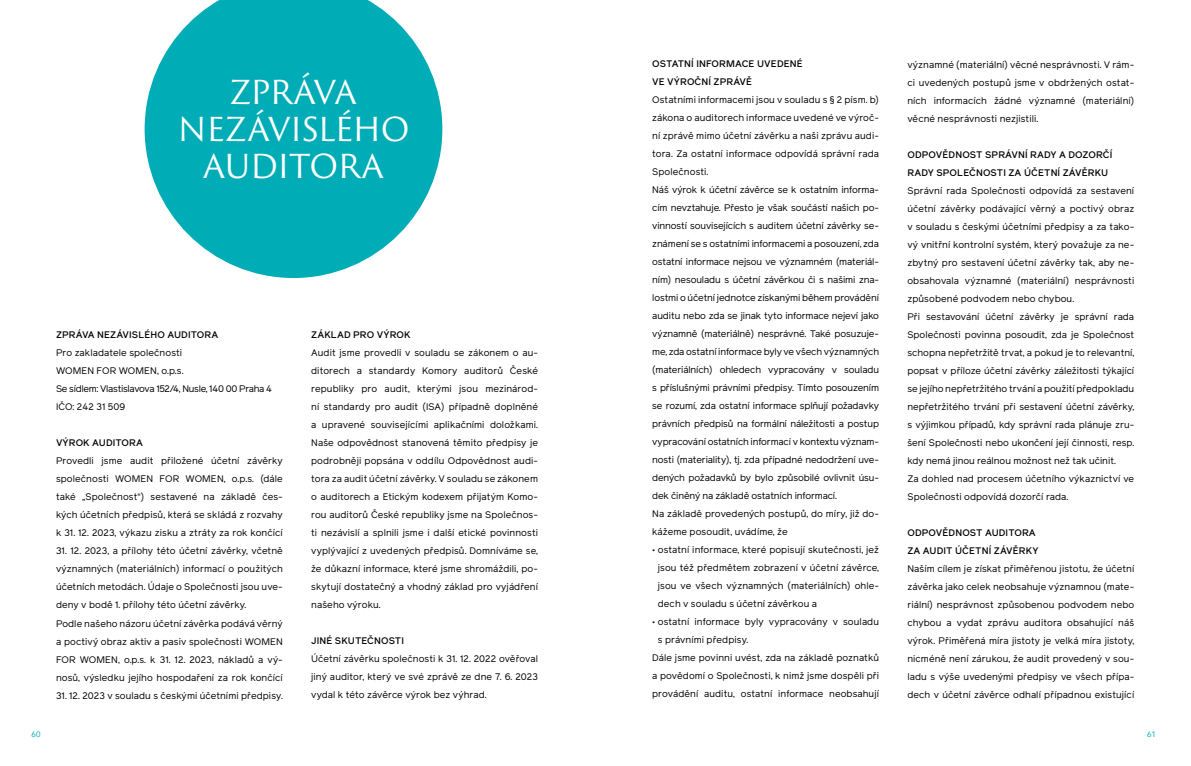
<style>
.page{position:relative;width:1191px;height:766px;background:#fff}
.page>*{position:absolute;margin:0;border:0;box-sizing:border-box;transform-origin:0 0}
.t1{font:32.2px/36.9px "Trajan Sans Pro";letter-spacing:-.015em;color:#fff;text-align:center}
.t2{font:9.5px/18px "Reader";color:#000;text-align:justify}
.t3{font:500 9.5px/18px "Reader";letter-spacing:.01em;color:#000}
.t4{font:8px "Avenir";color:#00acb6}
</style>
<div class="page">
<svg style="left:145px;top:0;width:297px;height:278px;fill:#00acb6"></svg>
<h1 class="t1" style="left:177px;top:74px;width:234px">ZPRÁVA<br>NEZÁVISLÉHO<br>AUDITORA</h1>
<p class="t3" style="left:56px;top:325px;width:164px">ZPRÁVA NEZÁVISLÉHO AUDITORA</p>
<p class="t2" style="left:56px;top:343px;width:218px;text-align:left">Pro zakladatele společnosti<br>WOMEN FOR WOMEN, o.p.s.<br>Se sídlem: Vlastislavova 152/4, Nusle, 140 00 Praha 4<br>IČO: 242 31 509</p>
<p class="t3" style="left:56px;top:433px;width:89px">VÝROK AUDITORA</p>
<p class="t2" style="left:56px;top:451px;width:228px">Provedli jsme audit přiložené účetní závěrky společnosti WOMEN FOR WOMEN, o.p.s. (dále také „Společnost“) sestavené na základě čes&shy;kých účetních předpisů, která se skládá z rozvahy k 31. 12. 2023, výkazu zisku a ztráty za rok končící</p>
<p class="t2" style="left:56px;top:541px;width:228px;text-align:left">31. 12. 2023, a přílohy této účetní závěrky, včetně významných (materiálních) informací o použitých účetních metodách. Údaje o Společnosti jsou uve&shy;deny v bodě 1. přílohy této účetní závěrky.<br>Podle našeho názoru účetní závěrka podává věrný a poctivý obraz aktiv a pasiv společnosti WOMEN FOR WOMEN, o.p.s. k 31. 12. 2023, nákladů a vý&shy;nosů, výsledku jejího hospodaření za rok končící</p>
<p class="t2" style="left:56px;top:685px;width:228px">31. 12. 2023 v souladu s českými účetními předpisy.</p>
<p class="t3" style="left:311px;top:325px;width:101px">ZÁKLAD PRO VÝROK</p>
<p class="t2" style="left:311px;top:343px;width:228px">Audit jsme provedli v souladu se zákonem o au&shy;ditorech a standardy Komory auditorů České republiky pro audit, kterými jsou mezinárod&shy;ní standardy pro audit (ISA) případně doplněné a upravené souvisejícími aplikačními doložkami.<br>Naše odpovědnost stanovená těmito předpisy je podrobněji popsána v oddílu Odpovědnost audi&shy;tora za audit účetní závěrky. V souladu se zákonem o auditorech a Etickým kodexem přijatým Komo&shy;rou auditorů České republiky jsme na Společnos&shy;ti nezávislí a splnili jsme i další etické povinnosti vyplývající z uvedených předpisů. Domníváme se, že důkazní informace, které jsme shromáždili, po&shy;skytují dostatečný a vhodný základ pro vyjádření našeho výroku.</p>
<p class="t3" style="left:311px;top:631px;width:94px">JINÉ SKUTEČNOSTI</p>
<p class="t2" style="left:311px;top:649px;width:228px">Účetní závěrku společnosti k 31. 12. 2022 ověřoval jiný auditor, který ve své zprávě ze dne 7. 6. 2023 vydal k této závěrce výrok bez výhrad.</p>
<p class="t3" style="left:652px;top:54px;width:152px">OSTATNÍ INFORMACE UVEDENÉ<br>VE VÝROČNÍ ZPRÁVĚ</p>
<p class="t2" style="left:652px;top:90px;width:228px;text-align:left">Ostatními informacemi jsou v souladu s § 2 písm. b) zákona o auditorech informace uvedené ve výroč&shy;ní zprávě mimo účetní závěrku a naši zprávu audi&shy;tora. Za ostatní informace odpovídá správní rada Společnosti.<br>Náš výrok k účetní závěrce se k ostatním informa&shy;cím nevztahuje. Přesto je však součástí našich po&shy;vinností souvisejících s auditem účetní závěrky se&shy;známení se s ostatními informacemi a posouzení, zda ostatní informace nejsou ve významném (materiál&shy;ním) nesouladu s účetní závěrkou či s našimi zna&shy;lostmi o účetní jednotce získanými během provádění auditu nebo zda se jinak tyto informace nejeví jako významně (materiálně) nesprávné. Také posuzuje&shy;me, zda ostatní informace byly ve všech významných (materiálních) ohledech vypracovány v souladu s příslušnými právními předpisy. Tímto posouzením se rozumí, zda ostatní informace splňují požadavky právních předpisů na formální náležitosti a postup vypracování ostatních informací v kontextu význam&shy;nosti (materiality), tj. zda případné nedodržení uve&shy;dených požadavků by bylo způsobilé ovlivnit úsu&shy;dek činěný na základě ostatních informací.<br>Na základě provedených postupů, do míry, již do&shy;kážeme posoudit, uvádíme, že</p>
<p class="t2" style="left:658px;top:540px;width:223px;text-indent:-6px">• ostatní informace, které popisují skutečnosti, jež jsou též předmětem zobrazení v účetní závěrce, jsou ve všech významných (materiálních) ohle&shy;dech v souladu s účetní závěrkou a</p>
<p class="t2" style="left:652px;top:612px;width:228px">• ostatní informace byly vypracovány v souladu</p>
<p class="t2" style="left:658px;top:630px;width:92px">s právními předpisy.</p>
<p class="t2" style="left:652px;top:648px;width:228px">Dále jsme povinni uvést, zda na základě poznatků</p>
<p class="t2" style="left:652px;top:666px;width:228px">a povědomí o Společnosti, k nimž jsme dospěli při</p>
<p class="t2" style="left:652px;top:684px;width:228px">provádění auditu, ostatní informace neobsahují</p>
<p class="t2" style="left:907px;top:55px;width:228px">významné (materiální) věcné nesprávnosti. V rám&shy;ci uvedených postupů jsme v obdržených ostat&shy;ních informacích žádné významné (materiální) věcné nesprávnosti nezjistili.</p>
<p class="t3" style="left:907px;top:145px;width:206px">ODPOVĚDNOST SPRÁVNÍ RADY A DOZORČÍ<br>RADY SPOLEČNOSTI ZA ÚČETNÍ ZÁVĚRKU</p>
<p class="t2" style="left:907px;top:181px;width:228px;text-align:left">Správní rada Společnosti odpovídá za sestavení účetní závěrky podávající věrný a poctivý obraz v souladu s českými účetními předpisy a za tako&shy;vý vnitřní kontrolní systém, který považuje za ne&shy;zbytný pro sestavení účetní závěrky tak, aby ne&shy;obsahovala významné (materiální) nesprávnosti způsobené podvodem nebo chybou.<br>Při sestavování účetní závěrky je správní rada Společnosti povinna posoudit, zda je Společnost schopna nepřetržitě trvat, a pokud je to relevantní, popsat v příloze účetní závěrky záležitosti týkající se jejího nepřetržitého trvání a použití předpokladu nepřetržitého trvání při sestavení účetní závěrky, s výjimkou případů, kdy správní rada plánuje zru&shy;šení Společnosti nebo ukončení její činnosti, resp. kdy nemá jinou reálnou možnost než tak učinit.<br>Za dohled nad procesem účetního výkaznictví ve Společnosti odpovídá dozorčí rada.</p>
<p class="t3" style="left:907px;top:523px;width:133px">ODPOVĚDNOST AUDITORA<br>ZA AUDIT ÚČETNÍ ZÁVĚRKY</p>
<p class="t2" style="left:907px;top:559px;width:228px">Naším cílem je získat přiměřenou jistotu, že účetní závěrka jako celek neobsahuje významnou (mate&shy;riální) nesprávnost způsobenou podvodem nebo chybou a vydat zprávu auditora obsahující náš výrok. Přiměřená míra jistoty je velká míra jistoty, nicméně není zárukou, že audit provedený v sou&shy;ladu s výše uvedenými předpisy ve všech přípa&shy;dech v účetní závěrce odhalí případnou existující</p>
<p class="t4" style="left:32px;top:727px;width:10px">60</p>
<p class="t4" style="left:1147px;top:727px;width:10px">61</p>
</div>
